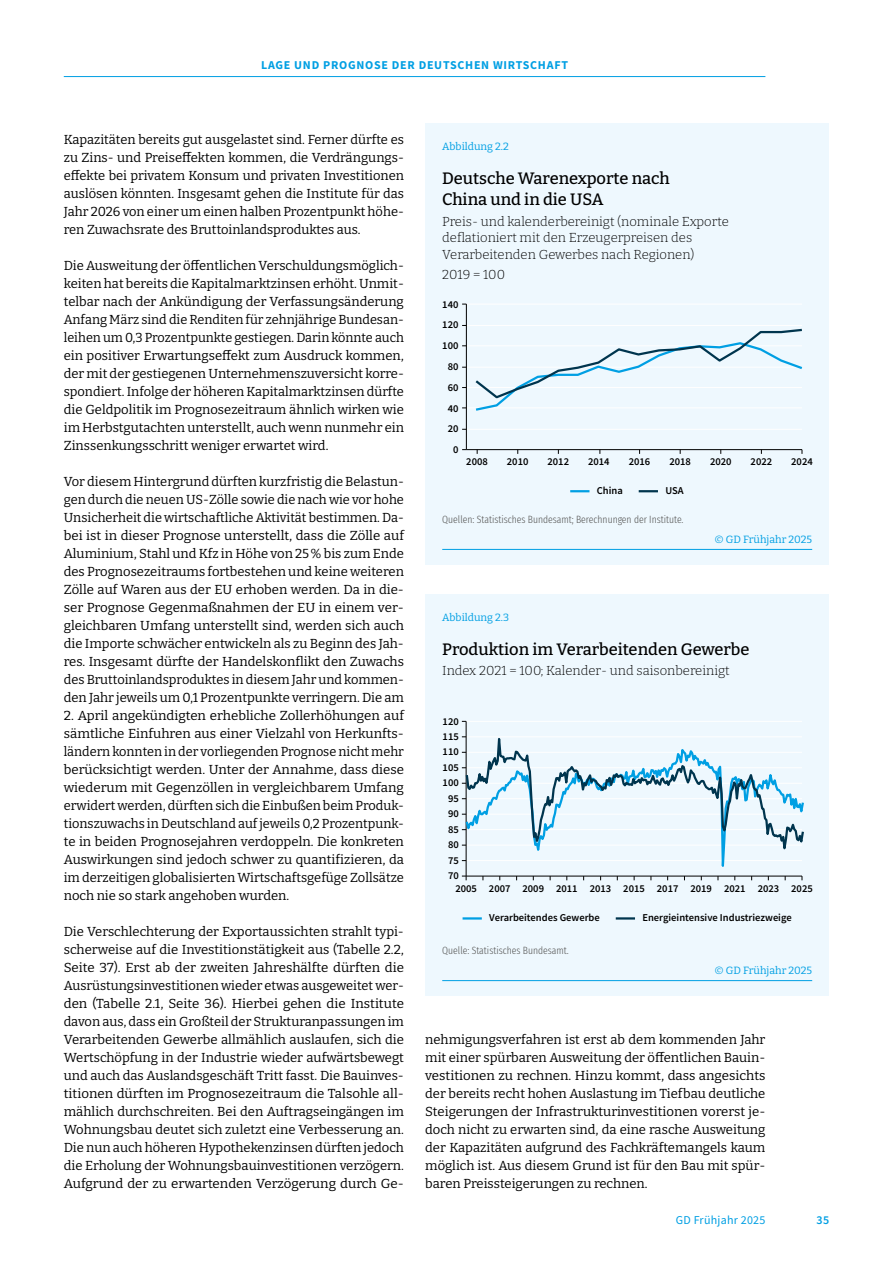
<style>
.page{position:relative;width:893px;height:1263px;background:#fff}
.page>*{position:absolute;margin:0;border:0;box-sizing:border-box;transform-origin:0 0}
.t1{font:500 16.5px/21px "Bitter";color:#000}
.t2{font:13.05px/18px "Bitter";color:#000;text-align:justify}
.t3{font:300 13.05px/16.5px "Bitter";color:#000}
.t4{font:700 12px "Source Sans Pro";letter-spacing:.06em;color:#009fe3}
.t5{font:12px "Source Sans Pro";letter-spacing:.02em;color:#009fe3}
.t6{font:600 12px "Source Sans Pro";color:#009fe3}
.t7{font:600 10.5px "Source Sans Pro";color:#000}
.t8{font:300 extra-condensed 10.5px "Fira Sans";color:#575756}
.t9{font:10.5px "Bitter";color:#009fe3}
</style>
<div class="page">
<hr style="left:64px;top:76px;width:701px;height:1px;background:#009fe3">
<div style="left:425px;top:123px;width:404px;height:442px;background:#eef8fe"></div>
<hr style="left:466px;top:429px;width:336px;height:1px;background:#fff">
<hr style="left:466px;top:407px;width:336px;height:1px;background:#fff">
<hr style="left:466px;top:387px;width:336px;height:1px;background:#fff">
<hr style="left:466px;top:367px;width:336px;height:1px;background:#fff">
<hr style="left:466px;top:345px;width:336px;height:1px;background:#fff">
<hr style="left:466px;top:325px;width:336px;height:1px;background:#fff">
<hr style="left:466px;top:304px;width:336px;height:1px;background:#fff">
<hr style="left:466px;top:449px;width:336px;height:1px;background:#000">
<hr style="left:466px;top:304px;width:1px;height:146px;background:#000">
<svg style="left:475px;top:328px;width:328px;height:83px"></svg>
<svg style="left:571px;top:490px;width:17px;height:2px"></svg>
<svg style="left:640px;top:490px;width:17px;height:2px"></svg>
<hr style="left:442px;top:549px;width:370px;height:1px;background:#009fe3">
<div style="left:425px;top:594px;width:404px;height:401px;background:#eef8fe"></div>
<svg style="left:464px;top:865px;width:339px;height:55px"></svg>
<svg style="left:464px;top:720px;width:340px;height:145px"></svg>
<svg style="left:464px;top:917px;width:17px;height:2px"></svg>
<svg style="left:617px;top:917px;width:17px;height:2px"></svg>
<hr style="left:442px;top:980px;width:370px;height:1px;background:#009fe3">
<p class="t4" style="left:261px;top:56px;width:308px">LAGE UND PROGNOSE DER DEUTSCHEN WIRTSCHAFT</p>
<p class="t2" style="left:64px;top:130px;width:342px">Kapazitäten bereits gut ausgelastet sind. Ferner dürfte es zu Zins- und Preiseffekten kommen, die Verdrängungs&shy;effekte bei privatem Konsum und privaten Investitionen auslösen könnten. Insgesamt gehen die Institute für das Jahr 2026 von einer um einen halben Prozentpunkt höhe&shy;ren Zuwachsrate des Bruttoinlandsproduktes aus.</p>
<p class="t2" style="left:64px;top:256px;width:342px">Die Ausweitung der öffentlichen Verschuldungsmöglich&shy;keiten hat bereits die Kapitalmarktzinsen erhöht. Unmit&shy;telbar nach der Ankündigung der Verfassungsänderung Anfang März sind die Renditen für zehnjährige Bundesan&shy;leihen um 0,3 Prozentpunkte gestiegen. Darin könnte auch ein positiver Erwartungseffekt zum Ausdruck kommen, der mit der gestiegenen Unternehmenszuversicht korre&shy;spondiert. Infolge der höheren Kapitalmarktzinsen dürfte die Geldpolitik im Prognosezeitraum ähnlich wirken wie im Herbstgutachten unterstellt, auch wenn nunmehr ein Zinssenkungsschritt weniger erwartet wird.</p>
<p class="t2" style="left:64px;top:472px;width:342px">Vor diesem Hintergrund dürften kurzfristig die Belastun&shy;gen durch die neuen US-Zölle sowie die nach wie vor hohe Unsicherheit die wirtschaftliche Aktivität bestimmen. Da&shy;bei ist in dieser Prognose unterstellt, dass die Zölle auf Aluminium, Stahl und Kfz in Höhe von 25 % bis zum Ende des Prognosezeitraums fortbestehen und keine weiteren Zölle auf Waren aus der EU erhoben werden. Da in die&shy;ser Prognose Gegenmaßnahmen der EU in einem ver&shy;gleichbaren Umfang unterstellt sind, werden sich auch die Importe schwächer entwickeln als zu Beginn des Jah&shy;res. Insgesamt dürfte der Handelskonflikt den Zuwachs des Bruttoinlandsproduktes in diesem Jahr und kommen&shy;den Jahr jeweils um 0,1 Prozentpunkte verringern. Die am</p>
<p class="t2" style="left:64px;top:706px;width:342px">2. April angekündigten erhebliche Zollerhöhungen auf sämtliche Einfuhren aus einer Vielzahl von Herkunfts&shy;ländern konnten in der vorliegenden Prognose nicht mehr berücksichtigt werden. Unter der Annahme, dass diese wiederum mit Gegenzöllen in vergleichbarem Umfang erwidert werden, dürften sich die Einbußen beim Produk&shy;tionszuwachs in Deutschland auf jeweils 0,2 Prozentpunk&shy;te in beiden Prognosejahren verdoppeln. Die konkreten Auswirkungen sind jedoch schwer zu quantifizieren, da im derzeitigen globalisierten Wirtschaftsgefüge Zollsätze noch nie so stark angehoben wurden.</p>
<p class="t2" style="left:64px;top:922px;width:342px">Die Verschlechterung der Exportaussichten strahlt typi&shy;scherweise auf die Investitionstätigkeit aus (Tabelle 2.2, Seite 37). Erst ab der zweiten Jahreshälfte dürften die Ausrüstungsinvestitionen wieder etwas ausgeweitet wer&shy;den (Tabelle 2.1, Seite 36). Hierbei gehen die Institute davon aus, dass ein Großteil der Strukturanpassungen im Verarbeitenden Gewerbe allmählich auslaufen, sich die Wertschöpfung in der Industrie wieder aufwärtsbewegt und auch das Auslandsgeschäft Tritt fasst. Die Bauinves&shy;titionen dürften im Prognosezeitraum die Talsohle all&shy;mählich durchschreiten. Bei den Auftragseingängen im Wohnungsbau deutet sich zuletzt eine Verbesserung an.<br>Die nun auch höheren Hypothekenzinsen dürften jedoch die Erholung der Wohnungsbauinvestitionen verzögern.<br>Aufgrund der zu erwartenden Verzögerung durch Ge-</p>
<p class="t9" style="left:442px;top:140px;width:68px">Abbildung 2.2</p>
<p class="t1" style="left:442px;top:167px;width:229px">Deutsche Warenexporte nach<br>China und in die USA</p>
<p class="t3" style="left:442px;top:213px;width:288px">Preis- und kalenderbereinigt (nominale Exporte deflationiert mit den Erzeugerpreisen des<br>Verarbeitenden Gewerbes nach Regionen)</p>
<p class="t3" style="left:442px;top:266px;width:64px">2019 = 100</p>
<p class="t7" style="left:442px;top:297px;width:18px">140</p>
<p class="t7" style="left:442px;top:318px;width:18px">120</p>
<p class="t7" style="left:442px;top:339px;width:18px">100</p>
<p class="t7" style="left:448px;top:360px;width:12px">80</p>
<p class="t7" style="left:448px;top:380px;width:12px">60</p>
<p class="t7" style="left:448px;top:401px;width:12px">40</p>
<p class="t7" style="left:448px;top:422px;width:12px">20</p>
<p class="t7" style="left:453px;top:443px;width:7px">0</p>
<p class="t7" style="left:466px;top:455px;width:23px">2008</p>
<p class="t7" style="left:507px;top:455px;width:23px">2010</p>
<p class="t7" style="left:547px;top:455px;width:23px">2012</p>
<p class="t7" style="left:588px;top:455px;width:23px">2014</p>
<p class="t7" style="left:629px;top:455px;width:23px">2016</p>
<p class="t7" style="left:669px;top:455px;width:23px">2018</p>
<p class="t7" style="left:710px;top:455px;width:23px">2020</p>
<p class="t7" style="left:751px;top:455px;width:23px">2022</p>
<p class="t7" style="left:791px;top:455px;width:23px">2024</p>
<p class="t7" style="left:597px;top:484px;width:27px">China</p>
<p class="t7" style="left:665px;top:484px;width:20px">USA</p>
<p class="t8" style="left:442px;top:512px;width:243px">Quellen: Statistisches Bundesamt; Berechnungen der Institute.</p>
<p class="t9" style="left:714px;top:532px;width:99px">© GD Frühjahr 2025</p>
<p class="t9" style="left:442px;top:611px;width:68px">Abbildung 2.3</p>
<p class="t1" style="left:442px;top:638px;width:309px">Produktion im Verarbeitenden Gewerbe</p>
<p class="t3" style="left:442px;top:662px;width:289px">Index 2021 = 100; Kalender- und saisonbereinigt</p>
<p class="t7" style="left:443px;top:714px;width:18px">120</p>
<p class="t7" style="left:443px;top:730px;width:18px">115</p>
<p class="t7" style="left:443px;top:745px;width:18px">110</p>
<p class="t7" style="left:443px;top:760px;width:18px">105</p>
<p class="t7" style="left:443px;top:776px;width:18px">100</p>
<p class="t7" style="left:448px;top:791px;width:12px">95</p>
<p class="t7" style="left:448px;top:807px;width:12px">90</p>
<p class="t7" style="left:448px;top:822px;width:12px">85</p>
<p class="t7" style="left:448px;top:838px;width:12px">80</p>
<p class="t7" style="left:448px;top:853px;width:12px">75</p>
<p class="t7" style="left:448px;top:869px;width:12px">70</p>
<p class="t7" style="left:455px;top:882px;width:359px">2005 2007 2009 2011 2013 2015 2017 2019 2021 2023 2025</p>
<p class="t7" style="left:489px;top:911px;width:112px">Verarbeitendes Gewerbe</p>
<p class="t7" style="left:642px;top:911px;width:151px">Energieintensive Industriezweige</p>
<p class="t8" style="left:442px;top:942px;width:128px">Quelle: Statistisches Bundesamt.</p>
<p class="t9" style="left:714px;top:963px;width:99px">© GD Frühjahr 2025</p>
<p class="t2" style="left:425px;top:1030px;width:342px">nehmigungsverfahren ist erst ab dem kommenden Jahr mit einer spürbaren Ausweitung der öffentlichen Bauin&shy;vestitionen zu rechnen. Hinzu kommt, dass angesichts der bereits recht hohen Auslastung im Tiefbau deutliche Steigerungen der Infrastrukturinvestitionen vorerst je&shy;doch nicht zu erwarten sind, da eine rasche Ausweitung der Kapazitäten aufgrund des Fachkräftemangels kaum möglich ist. Aus diesem Grund ist für den Bau mit spür&shy;baren Preissteigerungen zu rechnen.</p>
<p class="t5" style="left:676px;top:1212px;width:91px">GD Frühjahr 2025</p>
<p class="t6" style="left:817px;top:1212px;width:14px">35</p>
</div>
